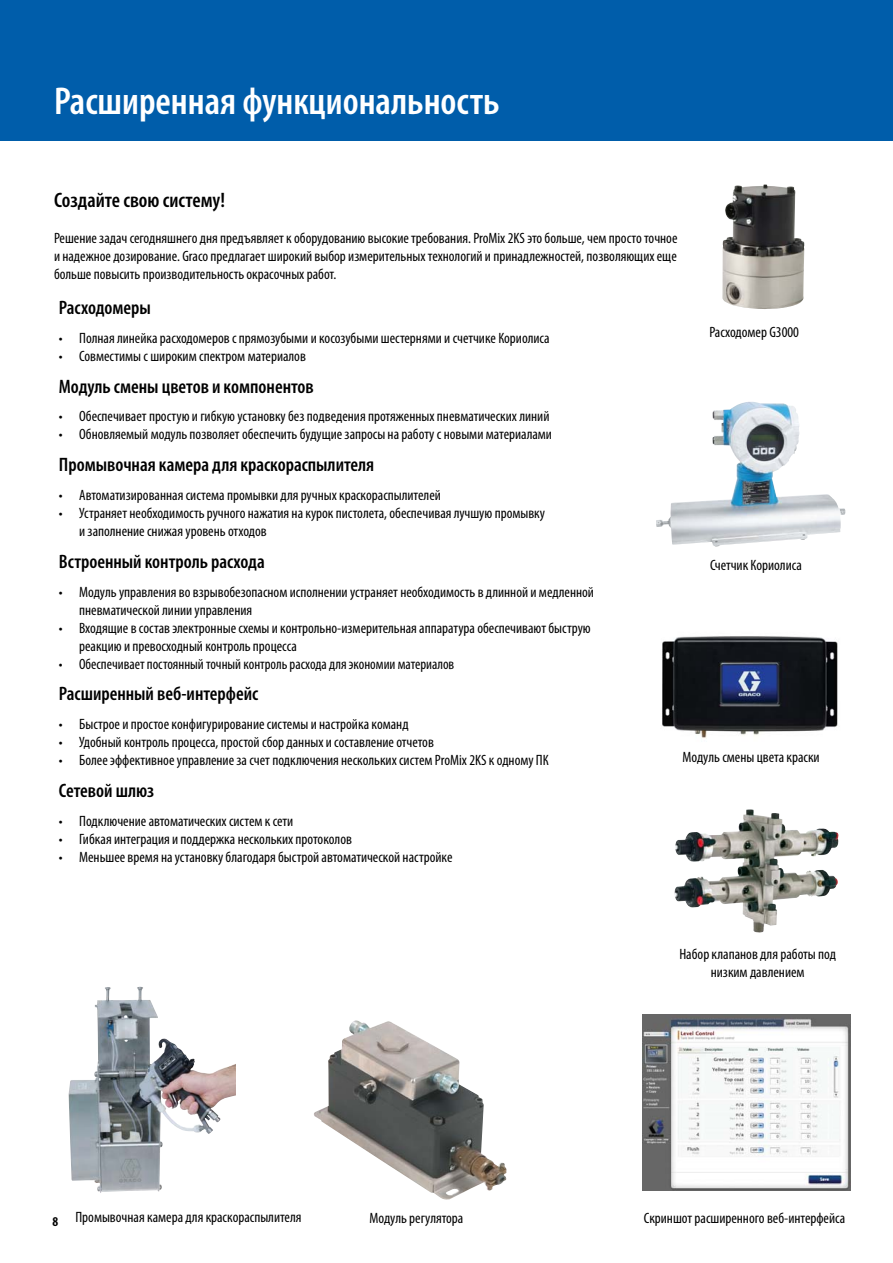
<style>
.page{position:relative;width:893px;height:1263px;background:#fff}
.page>*{position:absolute;margin:0;border:0;box-sizing:border-box;transform-origin:0 0}
.t1{font:600 condensed 39px "Myriad Pro";color:#fff}
.t2{font:600 condensed 21px "Myriad Pro";color:#000}
.t3{font:600 condensed 19.5px "Myriad Pro";color:#000}
.t4{font:condensed 15px/18px "Myriad Pro";color:#000}
.t5{font:700 condensed 13.5px "Myriad Pro";color:#000}
</style>
<div class="page">
<img style="left:314px;top:1020px;width:193px;height:180px">
<img style="left:656px;top:402px;width:190px;height:145px">
<img style="left:722px;top:184px;width:82px;height:125px">
<img style="left:662px;top:636px;width:176px;height:103px">
<img style="left:643px;top:1014px;width:208px;height:176px">
<img style="left:69px;top:986px;width:166px;height:207px">
<img style="left:674px;top:809px;width:165px;height:124px">
<div style="left:0;top:0;width:893px;height:140px;background:#005daa"></div>
<h1 class="t1" style="left:54px;top:87px;width:447px">Расширенная функциональность</h1>
<h2 class="t2" style="left:54px;top:192px;width:173px">Создайте свою систему!</h2>
<p class="t4" style="left:54px;top:231px;width:625px;text-align:justify">Решение задач сегодняшнего дня предъявляет к оборудованию высокие требования. ProMix 2KS это большe, чем просто точное и надежное дозирование. Graco предлагает широкий выбор измерительных технологий и принадлежностей, позволяющих еще больше повысить производительность окрасочных работ.</p>
<h3 class="t3" style="left:59px;top:300px;width:93px">Расходомеры</h3>
<p class="t4" style="left:59px;top:330px;width:492px">• Полная линейка расходомеров с прямозубыми и косозубыми шестернями и счетчике Кориолиса</p>
<p class="t4" style="left:59px;top:348px;width:249px">• Совместимы с широким спектром материалов</p>
<h3 class="t3" style="left:59px;top:379px;width:256px">Модуль смены цветов и компонентов</h3>
<p class="t4" style="left:59px;top:409px;width:492px">• Обеспечивает простую и гибкую установку без подведения протяженных пневматических линий</p>
<p class="t4" style="left:59px;top:427px;width:495px">• Обновляемый модуль позволяет обеспечить будущие запросы на работу с новыми материалами</p>
<h3 class="t3" style="left:59px;top:457px;width:317px">Промывочная камера для краскораспылителя</h3>
<p class="t4" style="left:59px;top:487px;width:383px">• Автоматизированная система промывки для ручных краскораспылителей</p>
<p class="t4" style="left:79px;top:505px;width:467px;text-indent:-20px">• Устраняет необходимость ручного нажатия на курок пистолета, обеспечивая лучшую промывку и заполнение снижая уровень отходов</p>
<h3 class="t3" style="left:59px;top:554px;width:208px">Встроенный контроль расхода</h3>
<p class="t4" style="left:79px;top:584px;width:516px;text-indent:-20px">• Модуль управления во взрывобезопасном исполнении устраняет необходимость в длинной и медленной пневматической линии управления</p>
<p class="t4" style="left:79px;top:620px;width:513px;text-indent:-20px">• Входящие в состав электронные схемы и контрольно-измерительная аппаратура обеспечивают быструю реакцию и превосходный контроль процесса</p>
<p class="t4" style="left:59px;top:656px;width:397px">• Обеспечивает постоянный точный контроль расхода для экономии материалов</p>
<h3 class="t3" style="left:59px;top:686px;width:201px">Расширенный веб-интерфейс</h3>
<p class="t4" style="left:59px;top:717px;width:351px">• Быстрое и простое конфигурирование системы и настройка команд</p>
<p class="t4" style="left:59px;top:735px;width:377px">• Удобный контроль процесса, простой сбор данных и составление отчетов</p>
<p class="t4" style="left:59px;top:753px;width:491px">• Более эффективное управление за счет подключения нескольких систем ProMix 2KS к одному ПК</p>
<h3 class="t3" style="left:59px;top:783px;width:97px">Сетевой шлюз</h3>
<p class="t4" style="left:59px;top:813px;width:236px">• Подключение автоматических систем к сети</p>
<p class="t4" style="left:59px;top:831px;width:295px">• Гибкая интеграция и поддержка нескольких протоколов</p>
<p class="t4" style="left:59px;top:849px;width:395px">• Меньшее время на установку благодаря быстрой автоматической настройке</p>
<p class="t4" style="left:709px;top:324px;width:91px">Расходомер G3000</p>
<p class="t4" style="left:710px;top:557px;width:93px">Счетчик Кориолиса</p>
<p class="t4" style="left:683px;top:749px;width:138px">Модуль смены цвета краски</p>
<p class="t4" style="left:679px;top:947px;width:158px;text-align:center">Набор клапанов для работы под низким давлением</p>
<p class="t5" style="left:52px;top:1217px;width:7px">8</p>
<p class="t4" style="left:75px;top:1210px;width:228px">Промывочная камера для краскораспылителя</p>
<p class="t4" style="left:644px;top:1210px;width:203px">Скриншот расширенного веб-интерфейса</p>
<p class="t4" style="left:369px;top:1210px;width:95px">Модуль регулятора</p>
</div>
